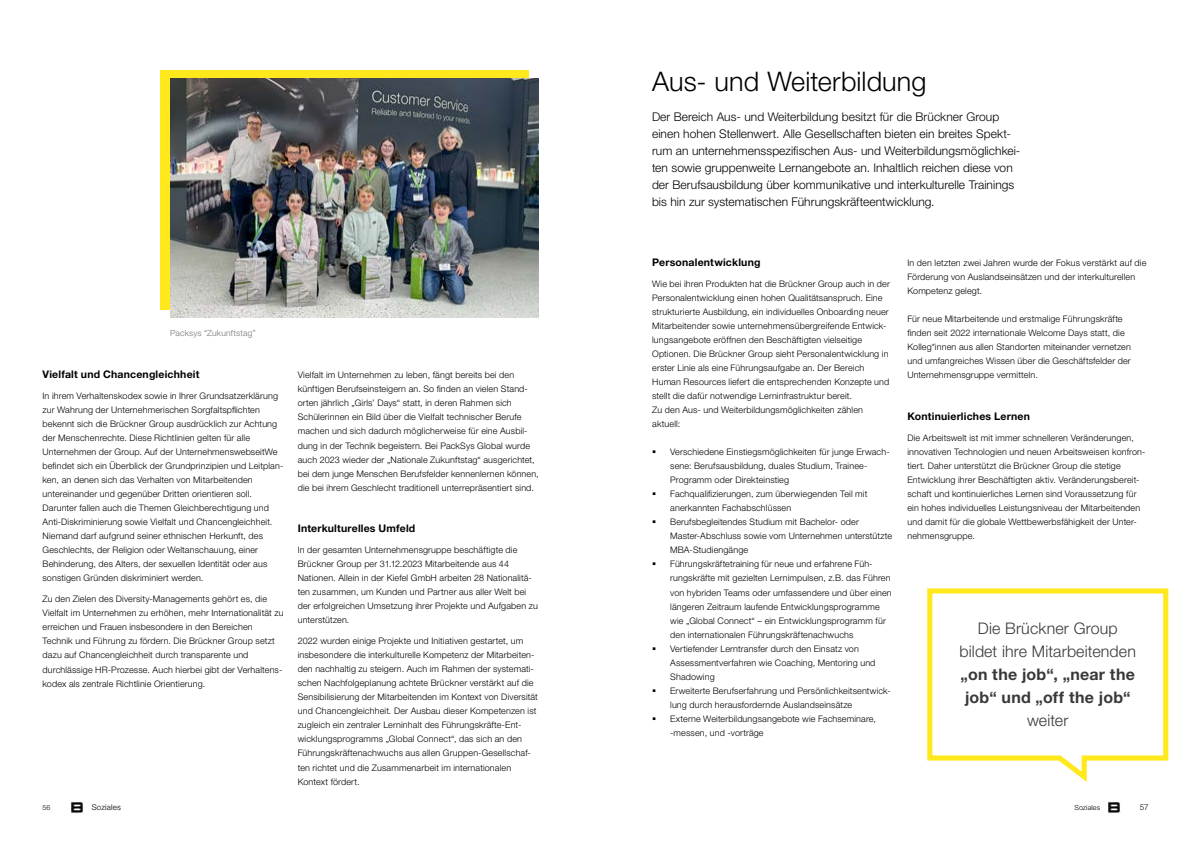
<style>
.page{position:relative;width:1191px;height:842px;background:#fff}
.page>*{position:absolute;margin:0;border:0;box-sizing:border-box;transform-origin:0 0}
.t1{font:300 27px "Helvetica Neue LT Std";letter-spacing:.005em;color:#000}
.t2{font:300 16px/23px "Helvetica Neue LT Std";letter-spacing:.01em;color:#3a3938;text-align:center}
.t3{font:700 16px/23px "Helvetica Neue LT Std";letter-spacing:.015em;color:#3a3938}
.t4{font:300 12px/17px "Helvetica Neue LT Std";letter-spacing:.005em;color:#000}
.t5{font:700 10.5px "Helvetica Neue LT Std";letter-spacing:.02em;color:#000}
.t6{font:300 9px/14px "Helvetica Neue LT Std";letter-spacing:.015em;color:#000}
.t7{font:300 8.5px "Helvetica Neue LT Std";letter-spacing:.02em;color:#747473}
.t8{font:300 8px "Helvetica Neue LT Std";letter-spacing:.015em;color:#000}
.t9{font:300 7px "Helvetica Neue LT Std";letter-spacing:.02em;color:#000}
</style>
<div class="page">
<div style="left:160px;top:70px;width:369px;height:240px;background:#ffe81c"></div>
<img style="left:170px;top:79px;width:369px;height:239px">
<svg style="left:927px;top:588px;width:242px;height:194px"></svg>
<svg style="left:1108px;top:802px;width:12px;height:11px"></svg>
<svg style="left:71px;top:802px;width:12px;height:11px"></svg>
<p class="t7" style="left:170px;top:328px;width:87px">Packsys “Zukunftstag”</p>
<p class="t5" style="left:43px;top:368px;width:158px">Vielfalt und Chancengleichheit</p>
<p class="t6" style="left:43px;top:389px;width:242px">In ihrem Verhaltenskodex sowie in Ihrer Grundsatzerklärung zur Wahrung der Unternehmerischen Sorgfaltspflichten bekennt sich die Brückner Group ausdrücklich zur Achtung der Menschenrechte. Diese Richtlinien gelten für alle Unternehmen der Group. Auf der UnternehmenswebseitWe befindet sich ein Überblick der Grundprinzipien und Leitplan&shy;ken, an denen sich das Verhalten von Mitarbeitenden untereinander und gegenüber Dritten orientieren soll.<br>Darunter fallen auch die Themen Gleichberechtigung und Anti-Diskriminierung sowie Vielfalt und Chancengleichheit.<br>Niemand darf aufgrund seiner ethnischen Herkunft, des Geschlechts, der Religion oder Weltanschauung, einer Behinderung, des Alters, der sexuellen Identität oder aus sonstigen Gründen diskriminiert werden.</p>
<p class="t6" style="left:43px;top:592px;width:242px">Zu den Zielen des Diversity-Managements gehört es, die Vielfalt im Unternehmen zu erhöhen, mehr Internationalität zu erreichen und Frauen insbesondere in den Bereichen Technik und Führung zu fördern. Die Brückner Group setzt dazu auf Chancengleichheit durch transparente und durchlässige HR-Prozesse. Auch hierbei gibt der Verhaltens&shy;kodex als zentrale Richtlinie Orientierung.</p>
<p class="t6" style="left:298px;top:368px;width:242px">Vielfalt im Unternehmen zu leben, fängt bereits bei den künftigen Berufseinsteigern an. So finden an vielen Stand&shy;orten jährlich „Girls’ Days“ statt, in deren Rahmen sich Schülerinnen ein Bild über die Vielfalt technischer Berufe machen und sich dadurch möglicherweise für eine Ausbil&shy;dung in der Technik begeistern. Bei PackSys Global wurde auch 2023 wieder der „Nationale Zukunftstag“ ausgerichtet, bei dem junge Menschen Berufsfelder kennenlernen können, die bei ihrem Geschlecht traditionell unterrepräsentiert sind.</p>
<p class="t5" style="left:298px;top:522px;width:119px">Interkulturelles Umfeld</p>
<p class="t6" style="left:298px;top:543px;width:242px">In der gesamten Unternehmensgruppe beschäftigte die Brückner Group per 31.12.2023 Mitarbeitende aus 44<br>Nationen. Allein in der Kiefel GmbH arbeiten 28 Nationalitä&shy;ten zusammen, um Kunden und Partner aus aller Welt bei der erfolgreichen Umsetzung ihrer Projekte und Aufgaben zu unterstützen.</p>
<p class="t6" style="left:298px;top:634px;width:242px">2022 wurden einige Projekte und Initiativen gestartet, um insbesondere die interkulturelle Kompetenz der Mitarbeiten&shy;den nachhaltig zu steigern. Auch im Rahmen der systemati&shy;schen Nachfolgeplanung achtete Brückner verstärkt auf die Sensibilisierung der Mitarbeitenden im Kontext von Diversität und Chancengleichheit. Der Ausbau dieser Kompetenzen ist zugleich ein zentraler Lerninhalt des Führungskräfte-Ent&shy;wicklungsprogramms „Global Connect“, das sich an den Führungskräftenachwuchs aus allen Gruppen-Gesellschaf&shy;ten richtet und die Zusammenarbeit im internationalen Kontext fördert.</p>
<h1 class="t1" style="left:652px;top:65px;width:276px">Aus- und Weiterbildung</h1>
<p class="t4" style="left:652px;top:108px;width:370px">Der Bereich Aus- und Weiterbildung besitzt für die Brückner Group einen hohen Stellenwert. Alle Gesellschaften bieten ein breites Spekt&shy;rum an unternehmensspezifischen Aus- und Weiterbildungsmöglichkei&shy;ten sowie gruppenweite Lernangebote an. Inhaltlich reichen diese von der Berufsausbildung über kommunikative und interkulturelle Trainings bis hin zur systematischen Führungskräfteentwicklung.</p>
<p class="t5" style="left:652px;top:256px;width:110px">Personalentwicklung</p>
<p class="t6" style="left:652px;top:277px;width:239px">Wie bei ihren Produkten hat die Brückner Group auch in der Personalentwicklung einen hohen Qualitätsanspruch. Eine strukturierte Ausbildung, ein individuelles Onboarding neuer Mitarbeitender sowie unternehmensübergreifende Entwick&shy;lungsangebote eröffnen den Beschäftigten vielseitige Optionen. Die Brückner Group sieht Personalentwicklung in erster Linie als eine Führungsaufgabe an. Der Bereich Human Resources liefert die entsprechenden Konzepte und stellt die dafür notwendige Lerninfrastruktur bereit.<br>Zu den Aus- und Weiterbildungsmöglichkeiten zählen aktuell:</p>
<p class="t6" style="left:670px;top:445px;width:223px">Verschiedene Einstiegsmöglichkeiten für junge Erwach&shy;sene: Berufsausbildung, duales Studium, Trainee-Programm oder Direkteinstieg<br>Fachqualifizierungen, zum überwiegenden Teil mit anerkannten Fachabschlüssen<br>Berufsbegleitendes Studium mit Bachelor- oder Master-Abschluss sowie vom Unternehmen unterstützte MBA-Studiengänge<br>Führungskräftetraining für neue und erfahrene Füh&shy;rungskräfte mit gezielten Lernimpulsen, z.B. das Führen von hybriden Teams oder umfassendere und über einen längeren Zeitraum laufende Entwicklungsprogramme wie „Global Connect“ – ein Entwicklungsprogramm für den internationalen Führungskräftenachwuchs Vertiefender Lerntransfer durch den Einsatz von Assessmentverfahren wie Coaching, Mentoring und Shadowing<br>Erweiterte Berufserfahrung und Persönlichkeitsentwick&shy;lung durch herausfordernde Auslandseinsätze<br>Externe Weiterbildungsangebote wie Fachseminare, -messen, und -vorträge</p>
<p class="t6" style="left:907px;top:256px;width:240px">In den letzten zwei Jahren wurde der Fokus verstärkt auf die<br>Förderung von Auslandseinsätzen und der interkulturellen<br>Kompetenz gelegt.</p>
<p class="t6" style="left:907px;top:312px;width:225px">Für neue Mitarbeitende und erstmalige Führungskräfte finden seit 2022 internationale Welcome Days statt, die Kolleg*innen aus allen Standorten miteinander vernetzen und umfangreiches Wissen über die Geschäftsfelder der Unternehmensgruppe vermitteln.</p>
<p class="t5" style="left:907px;top:410px;width:124px">Kontinuierliches Lernen</p>
<p class="t6" style="left:907px;top:431px;width:240px">Die Arbeitswelt ist mit immer schnelleren Veränderungen, innovativen Technologien und neuen Arbeitsweisen konfron&shy;tiert. Daher unterstützt die Brückner Group die stetige Entwicklung ihrer Beschäftigten aktiv. Veränderungsbereit&shy;schaft und kontinuierliches Lernen sind Voraussetzung für ein hohes individuelles Leistungsniveau der Mitarbeitenden und damit für die globale Wettbewerbsfähigkeit der Unter&shy;nehmensgruppe.</p>
<h2 class="t2" style="left:959px;top:616px;width:178px">Die Brückner Group bildet ihre Mitarbeitenden</h2>
<h2 class="t3" style="left:960px;top:662px;width:176px">„on the job“, „near the job“ und „off the job“</h2>
<h2 class="t2" style="left:1027px;top:708px;width:43px">weiter</h2>
<p class="t9" style="left:43px;top:803px;width:9px">56</p>
<p class="t8" style="left:92px;top:802px;width:31px">Soziales</p>
<p class="t9" style="left:1074px;top:803px;width:27px">Soziales</p>
<p class="t8" style="left:1139px;top:802px;width:10px">57</p>
</div>
